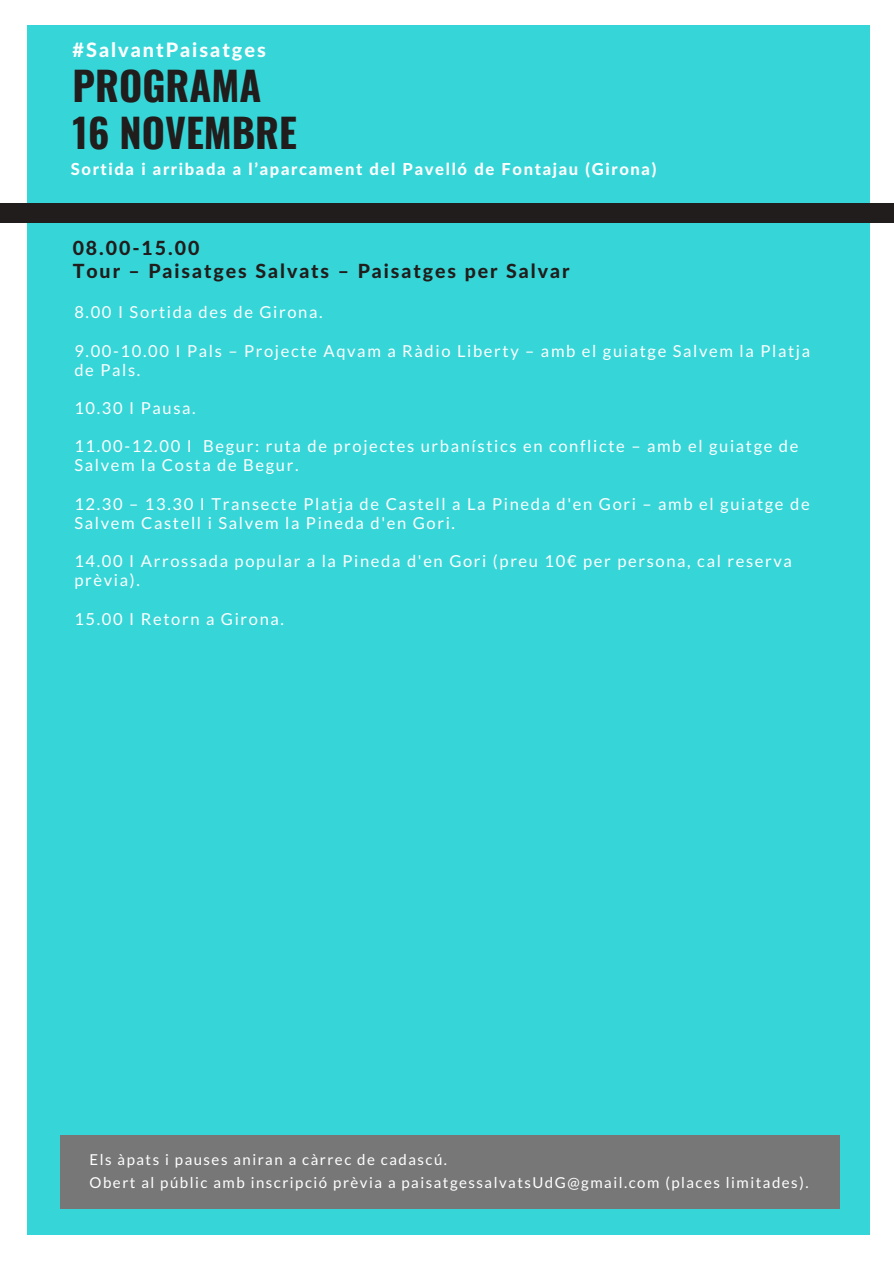
<style>
.page{position:relative;width:894px;height:1264px;background:#fff}
.page>*{position:absolute;margin:0;border:0;box-sizing:border-box;transform-origin:0 0}
.t1{font:700 39.75px/47.2px "Oswald";color:#211d1c}
.t2{font:800 19.8px "Lato Latin";letter-spacing:.1em;color:#fff}
.t3{font:800 19.5px/22.5px "Lato Latin";letter-spacing:.1em;color:#211d1c}
.t4{font:16.5px/19.2px "Lato";letter-spacing:.1em;color:#fff}
.t5{font:800 16.5px "Lato Latin";letter-spacing:.1em;color:#fff}
.t6{font:15px/22.5px "Lato";letter-spacing:.1em;color:#fff}
</style>
<div class="page">
<div style="left:27px;top:25px;width:842px;height:1209px;background:#36d6d8"></div>
<div style="left:60px;top:1135px;width:779px;height:73px;background:#777"></div>
<div style="left:0;top:204px;width:893px;height:19px;background:#211d1c"></div>
<p class="t2" style="left:73px;top:37px;width:195px">#SalvantPaisatges</p>
<h1 class="t1" style="left:73px;top:60px;width:226px">PROGRAMA<br>16 NOVEMBRE</h1>
<p class="t5" style="left:71px;top:159px;width:587px">Sortida i arribada a l’aparcament del Pavelló de Fontajau (Girona)</p>
<p class="t3" style="left:73px;top:236px;width:498px">08.00-15.00<br>Tour – Paisatges Salvats – Paisatges per Salvar</p>
<p class="t4" style="left:74px;top:302px;width:250px">8.00 I Sortida des de Girona.</p>
<p class="t4" style="left:74px;top:340px;width:737px">9.00-10.00 I Pals – Projecte Aqvam a Ràdio Liberty – amb el guiatge Salvem la Platja de Pals.</p>
<p class="t4" style="left:74px;top:398px;width:123px">10.30 I Pausa.</p>
<p class="t4" style="left:74px;top:436px;width:725px">11.00-12.00 I Begur: ruta de projectes urbanístics en conflicte – amb el guiatge de<br>Salvem la Costa de Begur.</p>
<p class="t4" style="left:74px;top:493px;width:736px">12.30 – 13.30 I Transecte Platja de Castell a La Pineda d'en Gori – amb el guiatge de<br>Salvem Castell i Salvem la Pineda d'en Gori.</p>
<p class="t4" style="left:74px;top:551px;width:718px">14.00 I Arrossada popular a la Pineda d'en Gori (preu 10€ per persona, cal reserva prèvia).</p>
<p class="t4" style="left:74px;top:608px;width:211px">15.00 I Retorn a Girona.</p>
<p class="t6" style="left:90px;top:1148px;width:720px">Els àpats i pauses aniran a càrrec de cadascú.<br>Obert al públic amb inscripció prèvia a paisatgessalvatsUdG@gmail.com (places limitades).</p>
</div>
